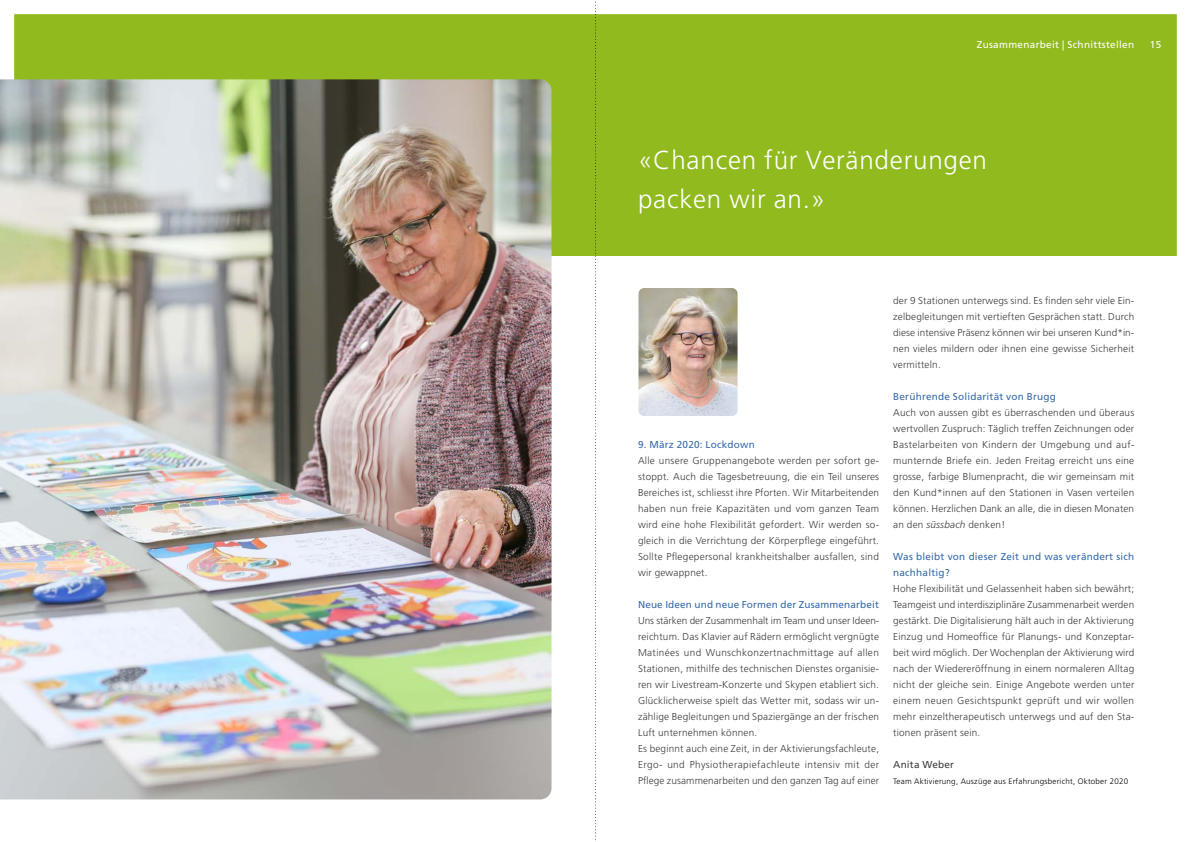
<style>
.page{position:relative;width:1191px;height:842px;background:#fff}
.page>*{position:absolute;margin:0;border:0;box-sizing:border-box;transform-origin:0 0}
.t1{font:300 26px/39px "Frutiger LT Std";letter-spacing:.03em;color:#fff}
.t2{font:300 10px/16px "Frutiger LT Std";letter-spacing:.02em;color:#3c3c3b;text-align:justify}
.t3{font:10px/16px "Frutiger LT Std";letter-spacing:.02em;color:#366bac}
.t4{font:10px "Frutiger LT Std";letter-spacing:.03em;color:#fff}
.t5{font:10px "Frutiger LT Std";letter-spacing:.02em;color:#3c3c3b}
.t6{font:300 8px "Frutiger LT Std";letter-spacing:.03em;color:#000}
.s1{font-style:italic}
</style>
<div class="page">
<div style="left:9px;top:4px;width:1175px;height:252px;background:#90ba1e"></div>
<div style="left:0;top:0;width:1191px;height:842px;border:14px solid #fff"></div>
<img style="left:0;top:79px;width:551px;height:720px">
<img style="left:638px;top:288px;width:99px;height:128px">
<svg style="left:595px;top:0;width:1px;height:842px"></svg>
<p class="t4" style="left:976px;top:39px;width:159px">Zusammenarbeit | Schnittstellen</p>
<p class="t4" style="left:1149px;top:39px;width:13px">15</p>
<h1 class="t1" style="left:638px;top:141px;width:350px">«Chancen für Veränderungen packen wir an.»</h1>
<p class="t3" style="left:638px;top:437px;width:118px">9. März 2020: Lockdown</p>
<p class="t2" style="left:638px;top:453px;width:243px">Alle unsere Gruppenangebote werden per sofort ge&shy;stoppt. Auch die Tagesbetreuung, die ein Teil unseres Bereiches ist, schliesst ihre Pforten. Wir Mitarbeitenden haben nun freie Kapazitäten und vom ganzen Team wird eine hohe Flexibilität gefordert. Wir werden so&shy;gleich in die Verrichtung der Körperpflege eingeführt.<br>Sollte Pflegepersonal krankheitshalber ausfallen, sind wir gewappnet.</p>
<p class="t3" style="left:638px;top:597px;width:242px">Neue Ideen und neue Formen der Zusammenarbeit</p>
<p class="t2" style="left:638px;top:613px;width:243px;text-align:left">Uns stärken der Zusammenhalt im Team und unser Ideen&shy;reichtum. Das Klavier auf Rädern ermöglicht vergnügte Matinées und Wunschkonzertnachmittage auf allen Stationen, mithilfe des technischen Dienstes organisie&shy;ren wir Livestream-Konzerte und Skypen etabliert sich.<br>Glücklicherweise spielt das Wetter mit, sodass wir un&shy;zählige Begleitungen und Spaziergänge an der frischen Luft unternehmen können.<br>Es beginnt auch eine Zeit, in der Aktivierungsfachleute, Ergo- und Physiotherapiefachleute intensiv mit der Pflege zusammenarbeiten und den ganzen Tag auf einer</p>
<p class="t2" style="left:893px;top:293px;width:242px">der 9 Stationen unterwegs sind. Es finden sehr viele Ein&shy;zelbegleitungen mit vertieften Gesprächen statt. Durch diese intensive Präsenz können wir bei unseren Kund*in&shy;nen vieles mildern oder ihnen eine gewisse Sicherheit vermitteln.</p>
<p class="t3" style="left:893px;top:389px;width:164px">Berührende Solidarität von Brugg</p>
<p class="t2" style="left:893px;top:405px;width:242px">Auch von aussen gibt es überraschenden und überaus wertvollen Zuspruch: Täglich treffen Zeichnungen oder Bastelarbeiten von Kindern der Umgebung und auf&shy;munternde Briefe ein. Jeden Freitag erreicht uns eine grosse, farbige Blumenpracht, die wir gemeinsam mit den Kund*innen auf den Stationen in Vasen verteilen können. Herzlichen Dank an alle, die in diesen Monaten an den <span class="s1">süssbach</span> denken!</p>
<p class="t3" style="left:893px;top:549px;width:242px">Was bleibt von dieser Zeit und was verändert sich nachhaltig?</p>
<p class="t2" style="left:893px;top:581px;width:243px">Hohe Flexibilität und Gelassenheit haben sich bewährt; Teamgeist und interdisziplinäre Zusammenarbeit werden gestärkt. Die Digitalisierung hält auch in der Aktivierung Einzug und Homeoffice für Planungs- und Konzeptar&shy;beit wird möglich. Der Wochenplan der Aktivierung wird nach der Wiedereröffnung in einem normaleren Alltag nicht der gleiche sein. Einige Angebote werden unter einem neuen Gesichtspunkt geprüft und wir wollen mehr einzeltherapeutisch unterwegs und auf den Sta&shy;tionen präsent sein.</p>
<p class="t5" style="left:893px;top:759px;width:62px">Anita Weber</p>
<p class="t6" style="left:893px;top:777px;width:236px">Team Aktivierung, Auszüge aus Erfahrungsbericht, Oktober 2020</p>
</div>
